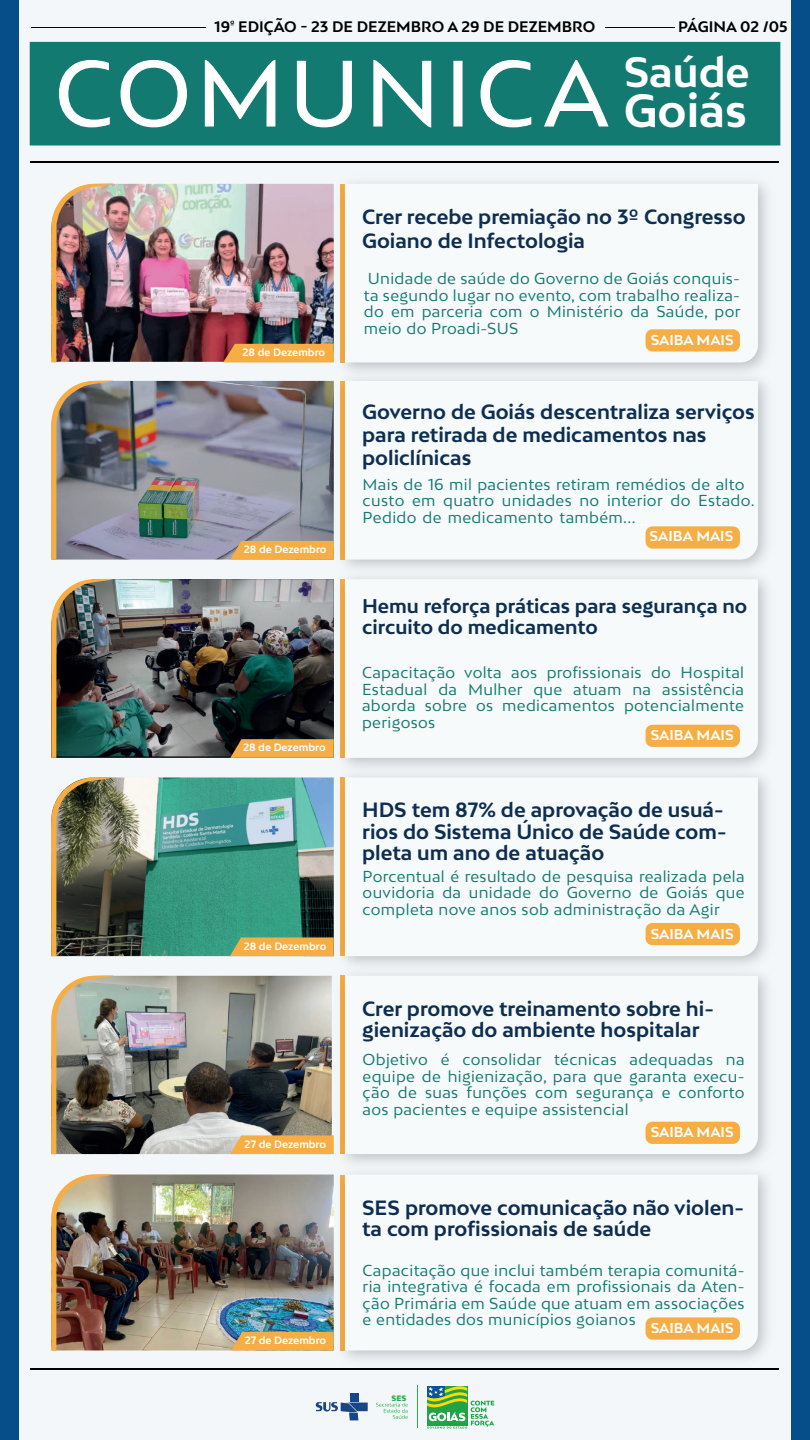
<style>
.page{position:relative;width:810px;height:1440px;background:#fff}
.page>*{position:absolute;margin:0;border:0;box-sizing:border-box;transform-origin:0 0}
.t1{font:700 44.1px "Bw Mitga";color:#fff}
.t2{font:700 40.12px "Bw Mitga";color:#fff}
.t3{font:700 19.5px/23.1px "Bw Mitga";color:#0d2e50}
.t4{font:700 18.75px/20.4px "Bw Mitga";color:#0d2e50}
.t5{font:15px/16.5px "Bw Mitga";letter-spacing:.025em;color:#137a71;text-align:justify}
.t6{font:700 14.4px "Bw Mitga";color:#000001}
.t7{font:700 13.58px "Bw Mitga";color:#fff}
.t8{font:700 10.05px "Bw Mitga";color:#fff}
.t9{font:900 7.43px "Bw Mitga";color:#2cac4a}
</style>
<div class="page">
<div style="left:7px;top:0;width:795px;height:1440px;background:#f3f7fa"></div>
<div style="left:0;top:0;width:19px;height:1440px;background:#054e89"></div>
<div style="left:791px;top:0;width:19px;height:1440px;background:#054e89"></div>
<div style="left:30px;top:42px;width:750px;height:104px;background:#137a71;border:3px solid #137a71"></div>
<hr style="left:31px;top:27px;width:174px;height:1px;background:#000001">
<hr style="left:605px;top:27px;width:70px;height:1px;background:#000001">
<hr style="left:30px;top:161px;width:749px;height:1px;background:#000001">
<svg style="left:59px;top:59px;width:51px;height:69px"></svg>
<svg style="left:120px;top:59px;width:67px;height:69px"></svg>
<svg style="left:204px;top:59px;width:72px;height:68px"></svg>
<svg style="left:296px;top:60px;width:56px;height:68px"></svg>
<svg style="left:373px;top:59px;width:59px;height:69px"></svg>
<div style="left:453px;top:61px;width:10px;height:66px;background:#fff;border:1px solid #fff"></div>
<svg style="left:480px;top:59px;width:52px;height:69px"></svg>
<svg style="left:544px;top:59px;width:65px;height:68px"></svg>
<hr style="left:31px;top:1368px;width:748px;height:2px;background:#000001">
<img style="left:331px;top:182px;width:436px;height:185px">
<svg style="left:345px;top:184px;width:413px;height:178px"></svg>
<img style="left:116px;top:184px;width:218px;height:178px">
<img style="left:51px;top:183px;width:65px;height:179px">
<div style="left:646px;top:329px;width:94px;height:23px;background:#f6ad44;border-radius:7px"></div>
<div style="left:223px;top:344px;width:111px;height:18px;background:#f6ad44"></div>
<img style="left:331px;top:367px;width:436px;height:199px">
<svg style="left:345px;top:381px;width:413px;height:179px"></svg>
<img style="left:116px;top:381px;width:218px;height:179px">
<svg style="left:51px;top:380px;width:65px;height:180px;background:#7d7979"></svg>
<div style="left:646px;top:526px;width:94px;height:23px;background:#f6ad44;border-radius:7px"></div>
<svg style="left:230px;top:541px;width:104px;height:19px;background:#eeab4c"></svg>
<img style="left:340px;top:566px;width:427px;height:198px">
<svg style="left:345px;top:579px;width:413px;height:179px"></svg>
<img style="left:116px;top:579px;width:218px;height:177px">
<img style="left:51px;top:578px;width:65px;height:180px">
<div style="left:646px;top:725px;width:94px;height:22px;background:#f6ad44;border-radius:7px"></div>
<svg style="left:230px;top:739px;width:104px;height:19px;background:#e4a040"></svg>
<img style="left:331px;top:764px;width:436px;height:198px">
<svg style="left:345px;top:777px;width:413px;height:179px"></svg>
<img style="left:116px;top:777px;width:218px;height:179px">
<svg style="left:51px;top:777px;width:65px;height:179px;background:#645e47"></svg>
<div style="left:646px;top:923px;width:94px;height:22px;background:#f6ad44;border-radius:7px"></div>
<svg style="left:230px;top:937px;width:104px;height:19px;background:#e6aa48"></svg>
<img style="left:331px;top:962px;width:436px;height:199px">
<svg style="left:345px;top:976px;width:413px;height:178px"></svg>
<img style="left:116px;top:976px;width:216px;height:178px">
<img style="left:51px;top:975px;width:65px;height:179px">
<div style="left:646px;top:1122px;width:94px;height:22px;background:#f6ad44;border-radius:7px"></div>
<svg style="left:230px;top:1135px;width:104px;height:19px;background:#f2af4e"></svg>
<img style="left:331px;top:1161px;width:436px;height:198px">
<svg style="left:345px;top:1175px;width:413px;height:175px"></svg>
<img style="left:116px;top:1175px;width:218px;height:175px">
<img style="left:51px;top:1174px;width:65px;height:176px">
<div style="left:646px;top:1317px;width:94px;height:23px;background:#f6ad44;border-radius:7px"></div>
<svg style="left:231px;top:1332px;width:103px;height:18px;background:#edaa49"></svg>
<div style="left:350px;top:1393px;width:9px;height:9px;background:#164686"></div>
<svg style="left:316px;top:1402px;width:52px;height:18px"></svg>
<svg style="left:376px;top:1403px;width:32px;height:16px"></svg>
<hr style="left:417px;top:1385px;width:1px;height:43px;background:#2cac4a">
<svg style="left:427px;top:1386px;width:67px;height:43px"></svg>
<p class="t6" style="left:215px;top:17px;width:382px">19<sup>ª</sup> EDIÇÃO - 23 DE DEZEMBRO A 29 DE DEZEMBRO</p>
<p class="t6" style="left:678px;top:17px;width:111px">PÁGINA 02 /05</p>
<h2 class="t2" style="left:624px;top:45px;width:127px">Saúde</h2>
<h1 class="t1" style="left:624px;top:81px;width:125px">Goiás</h1>
<p class="t8" style="left:243px;top:345px;width:84px">28 de Dezembro</p>
<p class="t8" style="left:244px;top:543px;width:84px">28 de Dezembro</p>
<p class="t8" style="left:243px;top:741px;width:84px">28 de Dezembro</p>
<p class="t8" style="left:244px;top:940px;width:84px">28 de Dezembro</p>
<p class="t8" style="left:245px;top:1137px;width:83px">27 de Dezembro</p>
<p class="t8" style="left:245px;top:1333px;width:83px">27 de Dezembro</p>
<h3 class="t3" style="left:362px;top:205px;width:385px">Crer recebe premiação no 3º Congresso<br>Goiano de Infectologia</h3>
<p class="t5" style="left:364px;top:270px;width:378px">Unidade de saúde do Governo de Goiás conquis&shy;ta segundo lugar no evento, com trabalho realiza&shy;do em parceria com o Ministério da Saúde, por meio do Proadi-SUS</p>
<p class="t7" style="left:651px;top:331px;width:85px">SAIBA MAIS</p>
<h3 class="t3" style="left:362px;top:400px;width:394px">Governo de Goiás descentraliza serviços para retirada de medicamentos nas policlínicas</h3>
<p class="t5" style="left:363px;top:476px;width:394px;text-align:left">Mais de 16 mil pacientes retiram remédios de alto custo em quatro unidades no interior do Estado.<br>Pedido de medicamento também...<sub>...</sub></p>
<p class="t7" style="left:650px;top:527px;width:85px">SAIBA MAIS</p>
<p class="t4" style="left:362px;top:595px;width:387px">Hemu reforça práticas para segurança no circuito do medicamento</p>
<p class="t5" style="left:362px;top:664px;width:384px">Capacitação volta aos profissionais do Hospital Estadual da Mulher que atuam na assistência aborda sobre os medicamentos potencialmente perigosos</p>
<p class="t7" style="left:651px;top:726px;width:85px">SAIBA MAIS</p>
<h3 class="t3" style="left:362px;top:799px;width:366px;line-height:21.4px">HDS tem 87% de aprovação de usuá&shy;rios do Sistema Único de Saúde com&shy;pleta um ano de atuação</h3>
<p class="t5" style="left:363px;top:867px;width:384px">Porcentual é resultado de pesquisa realizada pela ouvidoria da unidade do Governo de Goiás que completa nove anos sob administração da Agir</p>
<p class="t7" style="left:651px;top:925px;width:85px">SAIBA MAIS</p>
<h3 class="t3" style="left:362px;top:997px;width:353px;line-height:21.1px">Crer promove treinamento sobre hi&shy;gienização do ambiente hospitalar</h3>
<p class="t5" style="left:363px;top:1051px;width:384px">Objetivo é consolidar técnicas adequadas na equipe de higienização, para que garanta execu&shy;ção de suas funções com segurança e conforto aos pacientes e equipe assistencial</p>
<p class="t7" style="left:651px;top:1123px;width:85px">SAIBA MAIS</p>
<h3 class="t3" style="left:362px;top:1197px;width:383px;line-height:21.1px">SES promove comunicação não violen&shy;ta com profissionais de saúde</h3>
<p class="t5" style="left:363px;top:1262px;width:384px">Capacitação que inclui também terapia comunitá&shy;ria integrativa é focada em profissionais da Aten&shy;ção Primária em Saúde que atuam em associações e entidades dos municípios goianos</p>
<p class="t7" style="left:651px;top:1319px;width:85px">SAIBA MAIS</p>
<p class="t9" style="left:391px;top:1393px;width:16px">SES</p>
</div>
